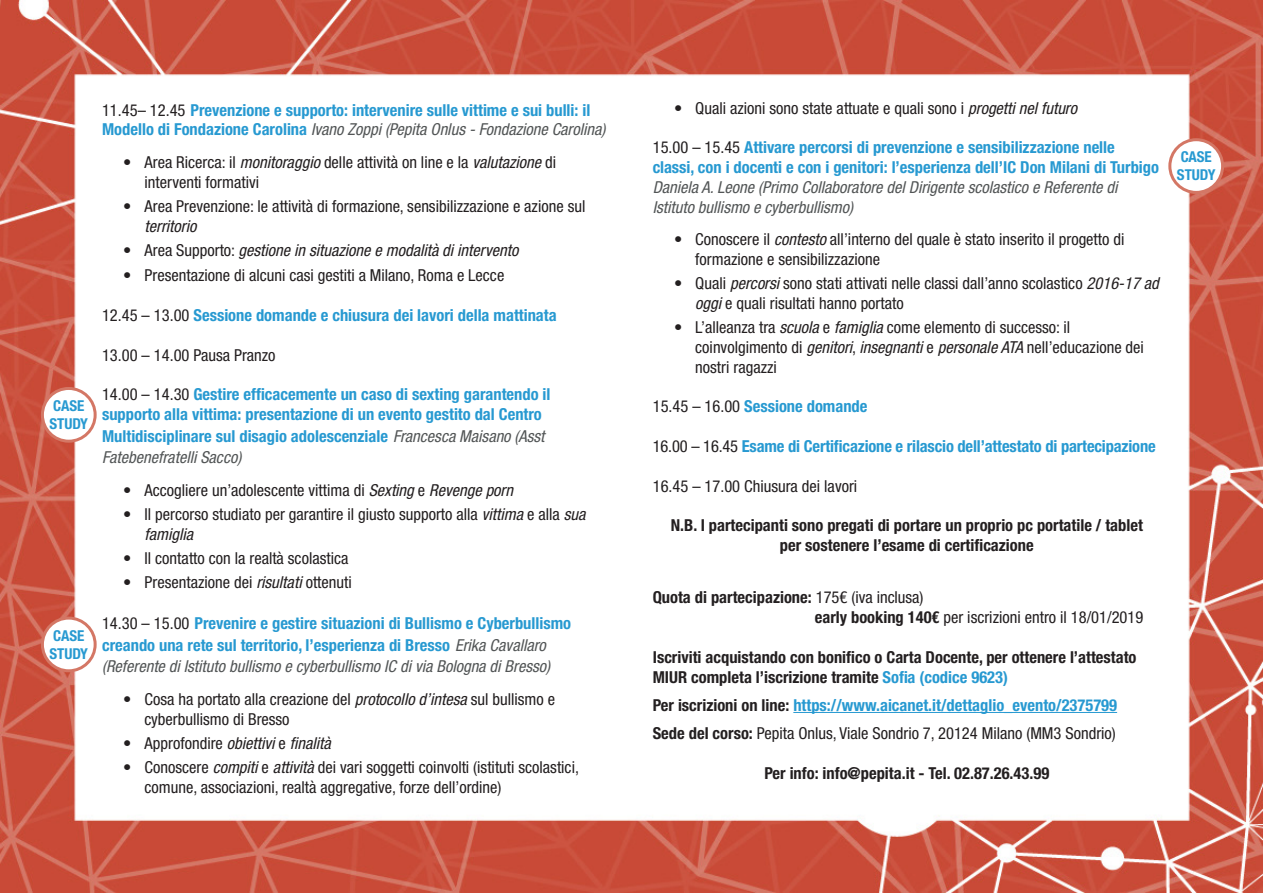
<style>
.page{position:relative;width:1263px;height:893px;background:#fff}
.page>*{position:absolute;margin:0;border:0;box-sizing:border-box;transform-origin:0 0}
.t1{font:condensed 16.5px/19.8px "Helvetica Neue LT Std";color:#231f20}
.t2{font:700 condensed 16.5px/19.8px "Helvetica Neue LT Std";color:#2799d1}
.t3{font:700 condensed 16.5px/19.8px "Helvetica Neue LT Std";color:#231f20}
.t4{font:italic condensed 16.5px "Helvetica Neue LT Std";color:#231f20}
.t5{font:italic condensed 16.5px/21.6px "Helvetica Neue LT Std";color:#525556}
.t6{font:700 condensed 15px "Helvetica Neue LT Std";color:#2799d1}
.s1{font-weight:400;color:#231f20}
.s2{font-weight:400;font-style:italic;color:#525556}
.s3{font-style:italic}
.s4{font-style:normal}
.s5{font-weight:700;font-style:normal;color:#2799d1}
.s6{font-weight:400}
.s7{font-weight:700}
.s8{color:#2799d1}
.s9{color:#231f20}
</style>
<div class="page">
<img style="left:0;top:0;width:1263px;height:893px">
<hr style="left:793px;top:712px;width:324px;height:1px;background:#2799d1">
<div style="left:42px;top:388px;width:53px;height:53px;background:#fff;border-radius:50%"></div>
<div style="left:41px;top:387px;width:56px;height:56px;border:3px solid #d47765;border-radius:50%"></div>
<div style="left:1170px;top:140px;width:52px;height:52px;background:#fff;border-radius:50%"></div>
<div style="left:1168px;top:138px;width:56px;height:56px;border:3px solid #d47765;border-radius:50%"></div>
<div style="left:42px;top:618px;width:53px;height:53px;background:#fff;border-radius:50%"></div>
<div style="left:41px;top:617px;width:56px;height:55px;border:3px solid #d47765;border-radius:50%"></div>
<p class="t6" style="left:53px;top:397px;width:33px">CASE</p>
<p class="t6" style="left:49px;top:415px;width:40px">STUDY</p>
<p class="t6" style="left:53px;top:626px;width:33px">CASE</p>
<p class="t6" style="left:49px;top:644px;width:40px">STUDY</p>
<p class="t2" style="left:102px;top:100px;width:505px"><span class="s1">11.45– 12.45</span> Prevenzione e supporto: intervenire sulle vittime e sui bulli: il<br>Modello di Fondazione Carolina <span class="s2">Ivano Zoppi (Pepita Onlus - Fondazione Carolina)</span></p>
<p class="t1" style="left:145px;top:152px;width:413px;text-indent:-21px">• Area Ricerca: il <span class="s3">monitoraggio</span> delle attività on line e la <span class="s3">valutazione</span> di interventi formativi</p>
<p class="t1" style="left:145px;top:196px;width:442px;text-indent:-21px">• Area Prevenzione: le attività di formazione, sensibilizzazione e azione sul <span class="s3">territorio</span></p>
<p class="t4" style="left:123px;top:240px;width:396px"><span class="s4">• Area Supporto:</span> gestione in situazione e modalità di intervento</p>
<p class="t1" style="left:123px;top:266px;width:382px">• Presentazione di alcuni casi gestiti a Milano, Roma e Lecce</p>
<p class="t2" style="left:102px;top:305px;width:456px"><span class="s1">12.45 – 13.00</span> Sessione domande e chiusura dei lavori della mattinata</p>
<p class="t1" style="left:102px;top:345px;width:175px">13.00 – 14.00 Pausa Pranzo</p>
<p class="t2" style="left:102px;top:384px;width:450px"><span class="s1">14.00 – 14.30</span> Gestire efficacemente un caso di sexting garantendo il supporto alla vittima: presentazione di un evento gestito dal Centro</p>
<p class="t5" style="left:102px;top:425px;width:444px"><span class="s5">Multidisciplinare sul disagio adolescenziale</span> Francesca Maisano (Asst<br>Fatebenefratelli Sacco)</p>
<p class="t1" style="left:123px;top:480px;width:391px">• Accogliere un’adolescente vittima di <span class="s3">Sexting</span> e <span class="s3">Revenge porn</span></p>
<p class="t1" style="left:145px;top:504px;width:442px;text-indent:-21px">• Il percorso studiato per garantire il giusto supporto alla <span class="s3">vittima</span> e alla <span class="s3">sua famiglia</span></p>
<p class="t1" style="left:123px;top:548px;width:227px">• Il contatto con la realtà scolastica</p>
<p class="t1" style="left:123px;top:572px;width:230px">• Presentazione dei <span class="s3">risultati</span> ottenuti</p>
<p class="t2" style="left:102px;top:612px;width:471px;line-height:21.6px"><span class="s1">14.30 – 15.00</span> Prevenire e gestire situazioni di Bullismo e Cyberbullismo creando una rete sul territorio, l’esperienza di Bresso <span class="s2">Erika Cavallaro (Referente di Istituto bullismo e cyberbullismo IC di via Bologna di Bresso)</span></p>
<p class="t1" style="left:145px;top:689px;width:412px;text-indent:-21px">• Cosa ha portato alla creazione del <span class="s3">protocollo d’intesa</span> sul bullismo e cyberbullismo di Bresso</p>
<p class="t4" style="left:123px;top:733px;width:209px"><span class="s4">• Approfondire</span> obiettivi <span class="s4">e</span> finalità</p>
<p class="t1" style="left:145px;top:757px;width:436px;text-indent:-21px">• Conoscere <span class="s3">compiti</span> e <span class="s3">attività</span> dei vari soggetti coinvolti (istituti scolastici, comune, associazioni, realtà aggregative, forze dell’ordine)</p>
<p class="t1" style="left:674px;top:98px;width:405px">• Quali azioni sono state attuate e quali sono i <span class="s3">progetti nel futuro</span></p>
<p class="t2" style="left:653px;top:137px;width:508px"><span class="s1">15.00 – 15.45</span> Attivare percorsi di prevenzione e sensibilizzazione nelle classi, con i docenti e con i genitori: l’esperienza dell’IC Don Milani di Turbigo <span class="s2">Daniela A. Leone (Primo Collaboratore del Dirigente scolastico e Referente di Istituto bullismo e cyberbullismo)</span></p>
<p class="t1" style="left:695px;top:230px;width:431px;text-indent:-21px">• Conoscere il <span class="s3">contesto</span> all’interno del quale è stato inserito il progetto di formazione e sensibilizzazione</p>
<p class="t1" style="left:695px;top:273px;width:465px;text-indent:-21px">• Quali <span class="s3">percorsi</span> sono stati attivati nelle classi dall’anno scolastico <span class="s3">2016-17 ad oggi</span> e quali risultati hanno portato</p>
<p class="t1" style="left:695px;top:317px;width:450px;text-indent:-21px">• L’alleanza tra <span class="s3">scuola</span> e <span class="s3">famiglia</span> come elemento di successo: il coinvolgimento di <span class="s3">genitori</span>, <span class="s3">insegnanti</span> e <span class="s3">personale ATA</span> nell’educazione dei nostri ragazzi</p>
<p class="t2" style="left:653px;top:396px;width:216px"><span class="s1">15.45 – 16.00</span> Sessione domande</p>
<p class="t2" style="left:653px;top:436px;width:504px"><span class="s1">16.00 – 16.45</span> Esame di Certificazione e rilascio dell’attestato di partecipazione</p>
<p class="t1" style="left:653px;top:476px;width:206px">16.45 – 17.00 Chiusura dei lavori</p>
<p class="t3" style="left:671px;top:515px;width:474px">N.B. I partecipanti sono pregati di portare un proprio pc portatile / tablet</p>
<p class="t3" style="left:780px;top:535px;width:255px">per sostenere l’esame di certificazione</p>
<p class="t3" style="left:653px;top:587px;width:272px">Quota di partecipazione: <span class="s6">175€ (iva inclusa)</span></p>
<p class="t1" style="left:815px;top:607px;width:330px"><span class="s7">early booking 140€</span> per iscrizioni entro il 18/01/2019</p>
<p class="t3" style="left:653px;top:647px;width:485px">Iscriviti acquistando con bonifico o Carta Docente, per ottenere l’attestato<br>MIUR completa l’iscrizione tramite <span class="s8">Sofia (codice 9623)</span></p>
<p class="t2" style="left:653px;top:695px;width:466px"><span class="s9">Per iscrizioni on line:</span> https://www.aicanet.it/dettaglio_evento/2375799</p>
<p class="t1" style="left:653px;top:723px;width:465px"><span class="s7">Sede del corso:</span> Pepita Onlus, Viale Sondrio 7, 20124 Milano (MM3 Sondrio)</p>
<p class="t3" style="left:764px;top:763px;width:286px">Per info: info@pepita.it - Tel. 02.87.26.43.99</p>
<p class="t6" style="left:1181px;top:148px;width:33px">CASE</p>
<p class="t6" style="left:1177px;top:166px;width:40px">STUDY</p>
</div>
